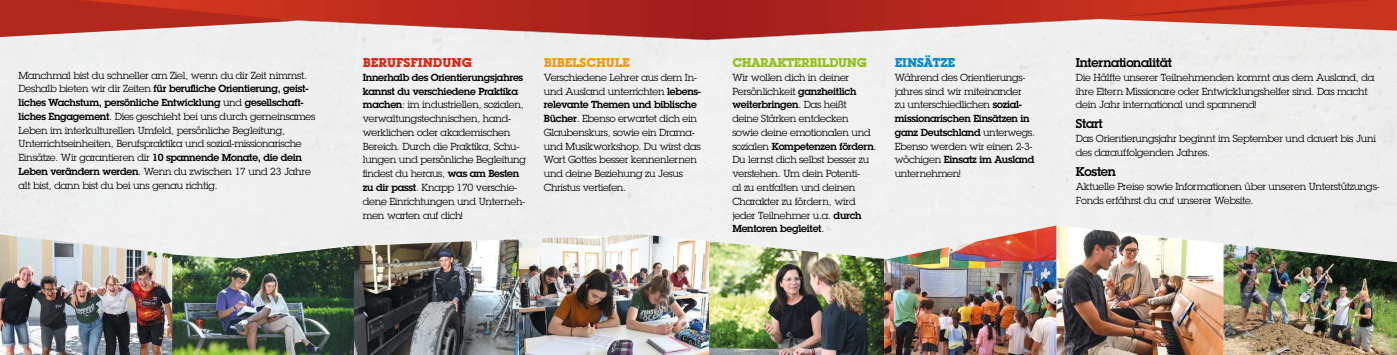
<style>
.page{position:relative;width:1397px;height:355px;background:#fff}
.page>*{position:absolute;margin:0;border:0;box-sizing:border-box;transform-origin:0 0}
.t1{font:600 12.5px "Lubalin Graph Std";letter-spacing:-.025em;color:#000}
.t2{font:700 12.5px "Lubalin Graph Std";letter-spacing:-.025em;color:#95c11f}
.t3{font:700 12.5px "Lubalin Graph Std";color:#e42313}
.t4{font:700 12.5px "Lubalin Graph Std";letter-spacing:-.01em;color:#f59c00}
.t5{font:700 12.5px "Lubalin Graph Std";letter-spacing:-.01em;color:#008bd2}
.t6{font:10px/13.8px "Lubalin Graph Std";letter-spacing:-.025em;color:#000}
.s1{font-weight:600}
</style>
<div class="page">
<img style="left:0;top:0;width:1396px;height:59px">
<svg style="left:0;top:0;width:298px;height:37px;background:#c5554a"></svg>
<svg style="left:1091px;top:0;width:305px;height:31px;background:#cf5848"></svg>
<img style="left:0;top:234px;width:173px;height:120px">
<img style="left:172px;top:245px;width:182px;height:109px">
<img style="left:354px;top:239px;width:165px;height:115px">
<img style="left:519px;top:234px;width:190px;height:120px">
<img style="left:709px;top:241px;width:174px;height:113px">
<img style="left:883px;top:225px;width:340px;height:129px">
<img style="left:1222px;top:243px;width:174px;height:111px">
<p class="t6" style="left:19px;top:68px;width:298px">Manchmal bist du schneller am Ziel, wenn du dir Zeit nimmst.<br>Deshalb bieten wir dir Zeiten <span class="s1">für berufliche Orientierung, geist&shy;liches Wachstum, persönliche Entwicklung</span> und <span class="s1">gesellschaft&shy;liches Engagement</span>. Dies geschieht bei uns durch gemeinsames Leben im interkulturellen Umfeld, persönliche Begleitung, Unterrichtseinheiten, Berufspraktika und sozial-missionarische Einsätze. Wir garantieren dir <span class="s1">10 spannende Monate, die dein Leben verändern werden</span>. Wenn du zwischen 17 und 23 Jahre alt bist, dann bist du bei uns genau richtig.</p>
<p class="t3" style="left:363px;top:54px;width:110px">BERUFSFINDUNG</p>
<p class="t6" style="left:363px;top:70px;width:165px"><span class="s1">Innerhalb des Orientierungsjahres kannst du verschiedene Praktika machen</span>: im industriellen, sozialen, verwaltungstechnischen, hand&shy;werklichen oder akademischen<br>Bereich. Durch die Praktika, Schu&shy;lungen und persönliche Begleitung findest du heraus, <span class="s1">was am Besten zu dir passt</span>. Knapp 170 verschie&shy;dene Einrichtungen und Unterneh&shy;men warten auf dich!</p>
<p class="t4" style="left:544px;top:54px;width:87px">BIBELSCHULE</p>
<p class="t6" style="left:544px;top:70px;width:159px">Verschiedene Lehrer aus dem In&shy;und Ausland unterrichten <span class="s1">lebens&shy;relevante Themen und biblische<br>Bücher</span>. Ebenso erwartet dich ein<br>Glaubenskurs, sowie ein Drama&shy;und Musikworkshop. Du wirst das<br>Wort Gottes besser kennenlernen und deine Beziehung zu Jesus<br>Christus vertiefen.</p>
<p class="t2" style="left:732px;top:54px;width:136px">CHARAKTERBILDUNG</p>
<p class="t6" style="left:732px;top:70px;width:146px">Wir wollen dich in deiner<br>Persönlichkeit <span class="s1">ganzheitlich weiterbringen</span>. Das heißt<br>deine Stärken entdecken sowie deine emotionalen und sozialen <span class="s1">Kompetenzen fördern</span>.<br>Du lernst dich selbst besser zu verstehen. Um dein Potenti-<br>al zu entfalten und deinen<br>Charakter zu fördern, wird jeder Teilnehmer u.a. <span class="s1">durch<br>Mentoren begleitet</span>.</p>
<p class="t5" style="left:894px;top:54px;width:62px">EINSÄTZE</p>
<p class="t6" style="left:894px;top:70px;width:142px">Während des Orientierungs&shy;jahres sind wir miteinander<br>zu unterschiedlichen <span class="s1">sozial&shy;missionarischen Einsätzen in ganz Deutschland</span> unterwegs.<br>Ebenso werden wir einen 2-3- wöchigen <span class="s1">Einsatz im Ausland </span>unternehmen!</p>
<p class="t1" style="left:1075px;top:54px;width:97px">Internationalität</p>
<p class="t6" style="left:1075px;top:70px;width:300px">Die Hälfte unserer Teilnehmenden kommt aus dem Ausland, da ihre Eltern Missionare oder Entwicklungshelfer sind. Das macht dein Jahr international und spannend!</p>
<p class="t1" style="left:1075px;top:115px;width:28px">Start</p>
<p class="t6" style="left:1075px;top:131px;width:301px">Das Orientierungsjahr beginnt im September und dauert bis Juni des darauffolgenden Jahres.</p>
<p class="t1" style="left:1075px;top:163px;width:41px">Kosten</p>
<p class="t6" style="left:1075px;top:179px;width:305px">Aktuelle Preise sowie Informationen über unseren Unterstützungs-<br>Fonds erfährst du auf unserer Website.</p>
</div>
